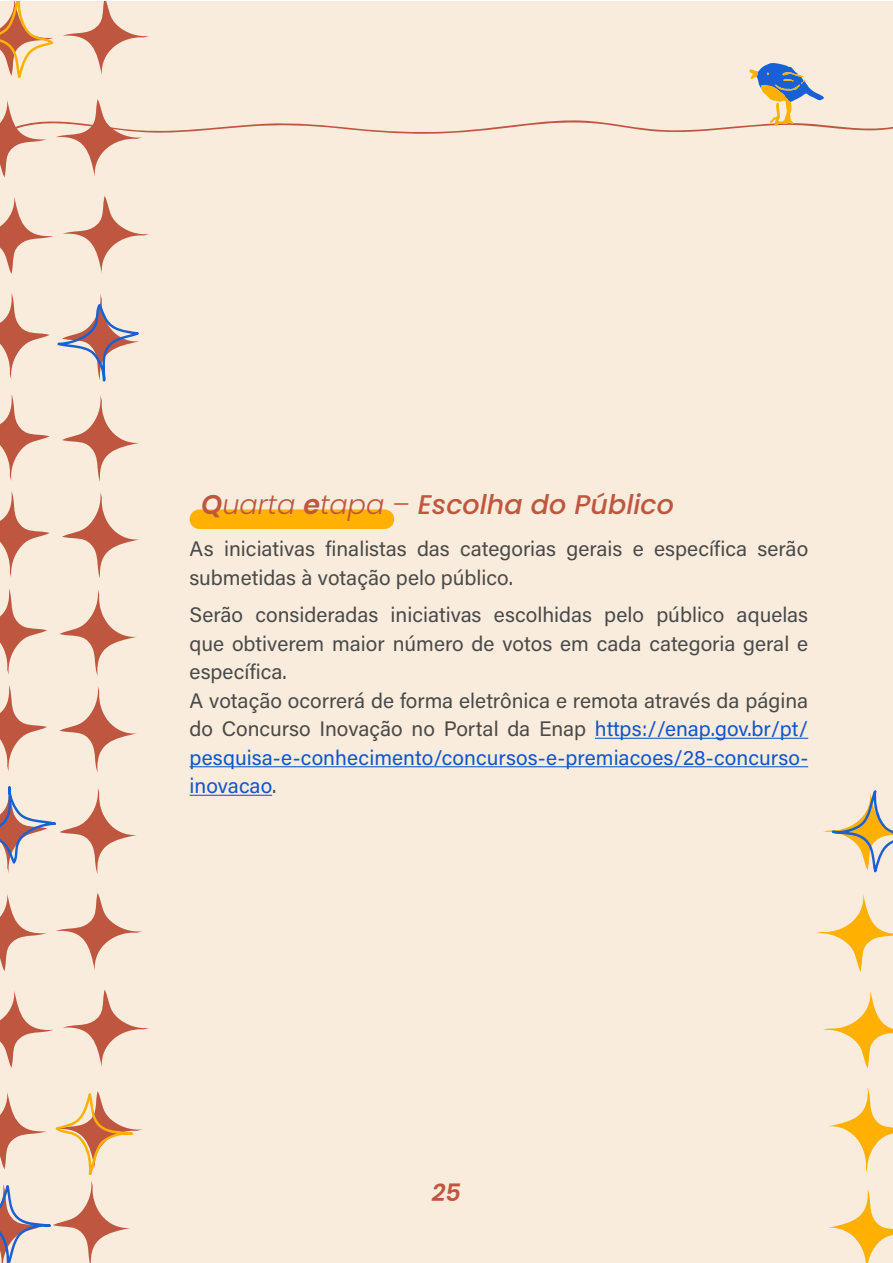
<style>
.page{position:relative;width:893px;height:1263px;background:#fff}
.page>*{position:absolute;margin:0;border:0;box-sizing:border-box;transform-origin:0 0}
.t1{font:italic 500 27px "Poppins";color:#bf5740}
.t2{font:italic 600 24px "Poppins";color:#bf5740}
.t3{font:21px/28.5px "Acumin Pro";color:#4a4a4a}
.s1{font-weight:600}
.s2{font-weight:300}
.s3{color:#15c}
</style>
<div class="page">
<div style="left:0;top:1px;width:893px;height:1262px;background:#f9ecdc"></div>
<svg style="left:0;top:293px;width:50px;height:86px"></svg>
<svg style="left:0;top:395px;width:50px;height:86px"></svg>
<svg style="left:62px;top:396px;width:77px;height:85px"></svg>
<svg style="left:62px;top:492px;width:77px;height:86px"></svg>
<svg style="left:0;top:491px;width:50px;height:86px"></svg>
<svg style="left:63px;top:196px;width:86px;height:77px"></svg>
<svg style="left:0;top:197px;width:53px;height:77px"></svg>
<svg style="left:57px;top:294px;width:82px;height:88px"></svg>
<svg style="left:63px;top:990px;width:86px;height:77px"></svg>
<svg style="left:0;top:991px;width:53px;height:77px"></svg>
<svg style="left:59px;top:686px;width:78px;height:86px"></svg>
<svg style="left:0;top:685px;width:47px;height:86px"></svg>
<svg style="left:0;top:589px;width:47px;height:86px"></svg>
<svg style="left:59px;top:590px;width:78px;height:86px"></svg>
<svg style="left:0;top:894px;width:46px;height:77px"></svg>
<svg style="left:56px;top:893px;width:86px;height:77px"></svg>
<svg style="left:0;top:786px;width:137px;height:88px"></svg>
<svg style="left:0;top:1091px;width:142px;height:172px"></svg>
<svg style="left:828px;top:1087px;width:65px;height:87px"></svg>
<svg style="left:816px;top:894px;width:77px;height:78px"></svg>
<svg style="left:828px;top:1189px;width:65px;height:74px"></svg>
<svg style="left:823px;top:991px;width:70px;height:77px"></svg>
<svg style="left:823px;top:790px;width:70px;height:83px"></svg>
<svg style="left:0;top:1px;width:893px;height:176px"></svg>
<hr style="left:595px;top:738px;width:213px;height:1px;background:#15c">
<hr style="left:190px;top:766px;width:618px;height:1px;background:#15c">
<hr style="left:190px;top:795px;width:82px;height:1px;background:#15c">
<div style="left:190px;top:509px;width:204px;height:20px;background:#ffb000;border-radius:10px"></div>
<p class="t1" style="left:201px;top:489px;width:474px"><span class="s1">Q</span><span class="s2">uarta</span> <span class="s1">e</span><span class="s2">tapa –</span> Escolha do Público</p>
<p class="t3" style="left:190px;top:534px;width:620px">As iniciativas finalistas das categorias gerais e específica serão submetidas à votação pelo público.</p>
<p class="t3" style="left:190px;top:600px;width:620px">Serão consideradas iniciativas escolhidas pelo público aquelas que obtiverem maior número de votos em cada categoria geral e específica.<br>A votação ocorrerá de forma eletrônica e remota através da página do Concurso Inovação no Portal da Enap <span class="s3">https://enap.gov.br/pt/ pesquisa-e-conhecimento/concursos-e-premiacoes/28-concurso&shy;inovacao</span>.</p>
<p class="t2" style="left:432px;top:1179px;width:31px">25</p>
</div>
